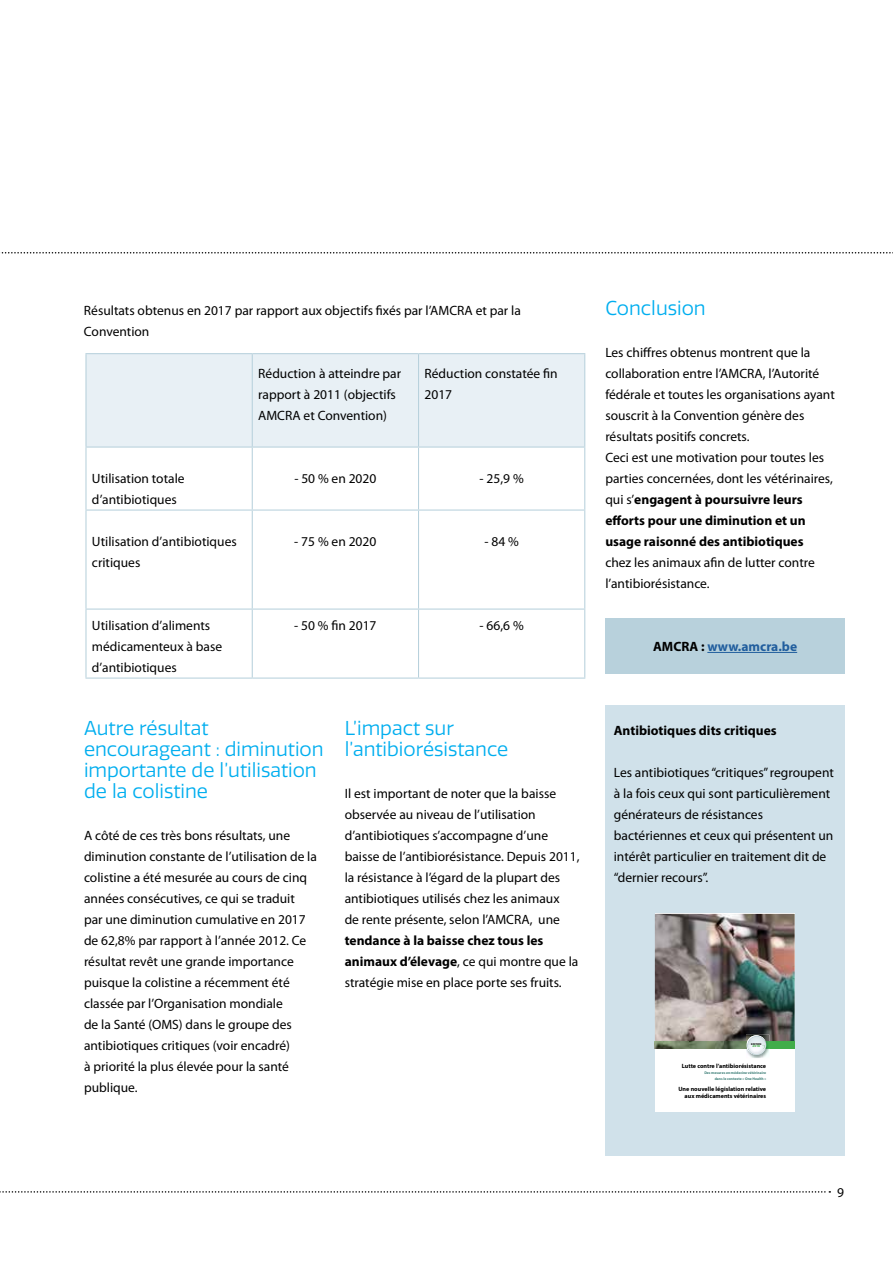
<style>
.page{position:relative;width:893px;height:1263px;background:#fff}
.page>*{position:absolute;margin:0;border:0;box-sizing:border-box;transform-origin:0 0}
.t1{font:19.5px/21px "Quatro";color:#00aeef}
.t2{font:13.5px/21px "Myriad Pro";color:#000}
.t3{font:700 13.5px "Myriad Pro";color:#000}
.t4{font:700 13.5px "Myriad Pro";color:#215e9e}
.t5{font:700 6.15px/6.8px "Myriad Pro";color:#000;text-align:right}
.t6{font:700 3.75px/5.7px "Myriad Pro";color:#42827b;text-align:right}
.t7{font:700 3.45px "Myriad Pro";color:#41ad49}
.t8{font:700 2.7px "Myriad Pro";color:#000}
.s1{font-weight:700}
.s2{color:#000}
</style>
<div class="page">
<svg style="left:0;top:1191px;width:830px;height:1px"></svg>
<div style="left:605px;top:618px;width:240px;height:56px;background:#b8d1dc"></div>
<svg style="left:0;top:252px;width:893px;height:1px"></svg>
<div style="left:87px;top:354px;width:497px;height:92px;background:#e8f0f5"></div>
<hr style="left:85px;top:353px;width:167px;height:1px;background:#b8d1dc">
<hr style="left:85px;top:354px;width:2px;height:92px;background:#b8d1dc">
<hr style="left:252px;top:353px;width:166px;height:1px;background:#b8d1dc">
<hr style="left:252px;top:354px;width:1px;height:92px;background:#b8d1dc">
<hr style="left:418px;top:353px;width:167px;height:1px;background:#b8d1dc">
<hr style="left:418px;top:354px;width:1px;height:92px;background:#b8d1dc">
<hr style="left:584px;top:354px;width:1px;height:92px;background:#b8d1dc">
<hr style="left:85px;top:446px;width:167px;height:2px;background:#b8d1dc">
<hr style="left:85px;top:448px;width:2px;height:61px;background:#b8d1dc">
<hr style="left:252px;top:446px;width:166px;height:2px;background:#b8d1dc">
<hr style="left:252px;top:448px;width:1px;height:61px;background:#b8d1dc">
<hr style="left:418px;top:446px;width:167px;height:2px;background:#b8d1dc">
<hr style="left:418px;top:448px;width:1px;height:61px;background:#b8d1dc">
<hr style="left:584px;top:448px;width:1px;height:61px;background:#b8d1dc">
<hr style="left:85px;top:509px;width:167px;height:2px;background:#b8d1dc">
<hr style="left:85px;top:511px;width:2px;height:97px;background:#b8d1dc">
<hr style="left:252px;top:509px;width:166px;height:2px;background:#b8d1dc">
<hr style="left:252px;top:511px;width:1px;height:97px;background:#b8d1dc">
<hr style="left:418px;top:509px;width:167px;height:2px;background:#b8d1dc">
<hr style="left:418px;top:511px;width:1px;height:97px;background:#b8d1dc">
<hr style="left:584px;top:511px;width:1px;height:97px;background:#b8d1dc">
<hr style="left:85px;top:608px;width:167px;height:2px;background:#b8d1dc">
<hr style="left:85px;top:610px;width:2px;height:67px;background:#b8d1dc">
<hr style="left:252px;top:608px;width:166px;height:2px;background:#b8d1dc">
<hr style="left:252px;top:610px;width:1px;height:67px;background:#b8d1dc">
<hr style="left:418px;top:608px;width:167px;height:2px;background:#b8d1dc">
<hr style="left:418px;top:610px;width:1px;height:67px;background:#b8d1dc">
<hr style="left:584px;top:610px;width:1px;height:67px;background:#b8d1dc">
<hr style="left:85px;top:677px;width:167px;height:2px;background:#b8d1dc">
<hr style="left:252px;top:677px;width:166px;height:2px;background:#b8d1dc">
<hr style="left:418px;top:677px;width:167px;height:2px;background:#b8d1dc">
<hr style="left:707px;top:652px;width:90px;height:1px;background:#215e9e">
<div style="left:605px;top:705px;width:240px;height:450px;background:#d0e1ea"></div>
<div style="left:655px;top:914px;width:140px;height:198px;background:#fff"></div>
<img style="left:655px;top:914px;width:140px;height:127px">
<img style="left:655px;top:1041px;width:91px;height:8px">
<div style="left:762px;top:1041px;width:33px;height:8px;background:#41ad49"></div>
<img style="left:749px;top:1055px;width:18px;height:3px">
<svg style="left:746px;top:1035px;width:23px;height:20px"></svg>
<img style="left:748px;top:1045px;width:17px;height:8px">
<p class="t2" style="left:84px;top:300px;width:438px">Résultats obtenus en 2017 par rapport aux objectifs fixés par l’AMCRA et par la<br>Convention</p>
<p class="t2" style="left:258px;top:363px;width:144px">Réduction à atteindre par rapport à 2011 (objectifs<br>AMCRA et Convention)</p>
<p class="t2" style="left:424px;top:363px;width:135px">Réduction constatée fin<br>2017</p>
<p class="t2" style="left:92px;top:468px;width:94px">Utilisation totale d’antibiotiques</p>
<p class="t2" style="left:294px;top:468px;width:84px">- 50 % en 2020</p>
<p class="t2" style="left:480px;top:468px;width:46px">- 25,9 %</p>
<p class="t2" style="left:92px;top:531px;width:146px">Utilisation d’antibiotiques critiques</p>
<p class="t2" style="left:294px;top:531px;width:84px">- 75 % en 2020</p>
<p class="t2" style="left:484px;top:531px;width:36px">- 84 %</p>
<p class="t2" style="left:92px;top:615px;width:132px">Utilisation d’aliments médicamenteux à base d’antibiotiques</p>
<p class="t2" style="left:294px;top:615px;width:84px">- 50 % fin 2017</p>
<p class="t2" style="left:480px;top:615px;width:46px">- 66,6 %</p>
<h1 class="t1" style="left:84px;top:718px;width:241px">Autre résultat encourageant : diminution importante de l’utilisation de la colistine</h1>
<p class="t2" style="left:84px;top:825px;width:234px">A côté de ces très bons résultats, une diminution constante de l’utilisation de la colistine a été mesurée au cours de cinq années consécutives, ce qui se traduit<br>par une diminution cumulative en 2017 de 62,8% par rapport à l’année 2012. Ce résultat revêt une grande importance puisque la colistine a récemment été classée par l’Organisation mondiale<br>de la Santé (OMS) dans le groupe des antibiotiques critiques (voir encadré)<br>à priorité la plus élevée pour la santé publique.</p>
<h1 class="t1" style="left:345px;top:718px;width:165px">L’impact sur l’antibiorésistance</h1>
<p class="t2" style="left:345px;top:783px;width:236px">Il est important de noter que la baisse observée au niveau de l’utilisation d’antibiotiques s’accompagne d’une baisse de l’antibiorésistance. Depuis 2011, la résistance à l’égard de la plupart des antibiotiques utilisés chez les animaux<br>de rente présente, selon l’AMCRA, une</p>
<p class="t2" style="left:345px;top:930px;width:235px"><span class="s1">tendance à la baisse chez tous les animaux d’élevage</span>, ce qui montre que la stratégie mise en place porte ses fruits.</p>
<h1 class="t1" style="left:605px;top:298px;width:102px">Conclusion</h1>
<p class="t2" style="left:605px;top:342px;width:231px">Les chiffres obtenus montrent que la collaboration entre l’AMCRA, l’Autorité fédérale et toutes les organisations ayant souscrit à la Convention génère des résultats positifs concrets.<br>Ceci est une motivation pour toutes les parties concernées, dont les vétérinaires, qui s’<span class="s1">engagent à poursuivre leurs efforts pour une diminution et un usage raisonné des antibiotiques</span></p>
<p class="t2" style="left:605px;top:552px;width:211px">chez les animaux afin de lutter contre l’antibiorésistance.</p>
<p class="t4" style="left:653px;top:638px;width:146px"><span class="s2">AMCRA :</span> www.amcra.be</p>
<p class="t3" style="left:614px;top:722px;width:164px">Antibiotiques dits critiques</p>
<p class="t2" style="left:614px;top:762px;width:222px">Les antibiotiques “critiques” regroupent à la fois ceux qui sont particulièrement générateurs de résistances bactériennes et ceux qui présentent un intérêt particulier en traitement dit de “dernier recours”.</p>
<p class="t8" style="left:751px;top:1042px;width:12px">EDITION</p>
<p class="t7" style="left:753px;top:1044px;width:9px">2018</p>
<p class="t5" style="left:682px;top:1063px;width:86px">Lutte contre l’antibiorésistance</p>
<p class="t6" style="left:704px;top:1070px;width:63px">Des mesures en médecine vétérinaire dans le contexte « One Health »</p>
<p class="t5" style="left:678px;top:1086px;width:89px">Une nouvelle législation relative aux médicaments vétérinaires</p>
<p class="t2" style="left:837px;top:1182px;width:8px">9</p>
</div>
